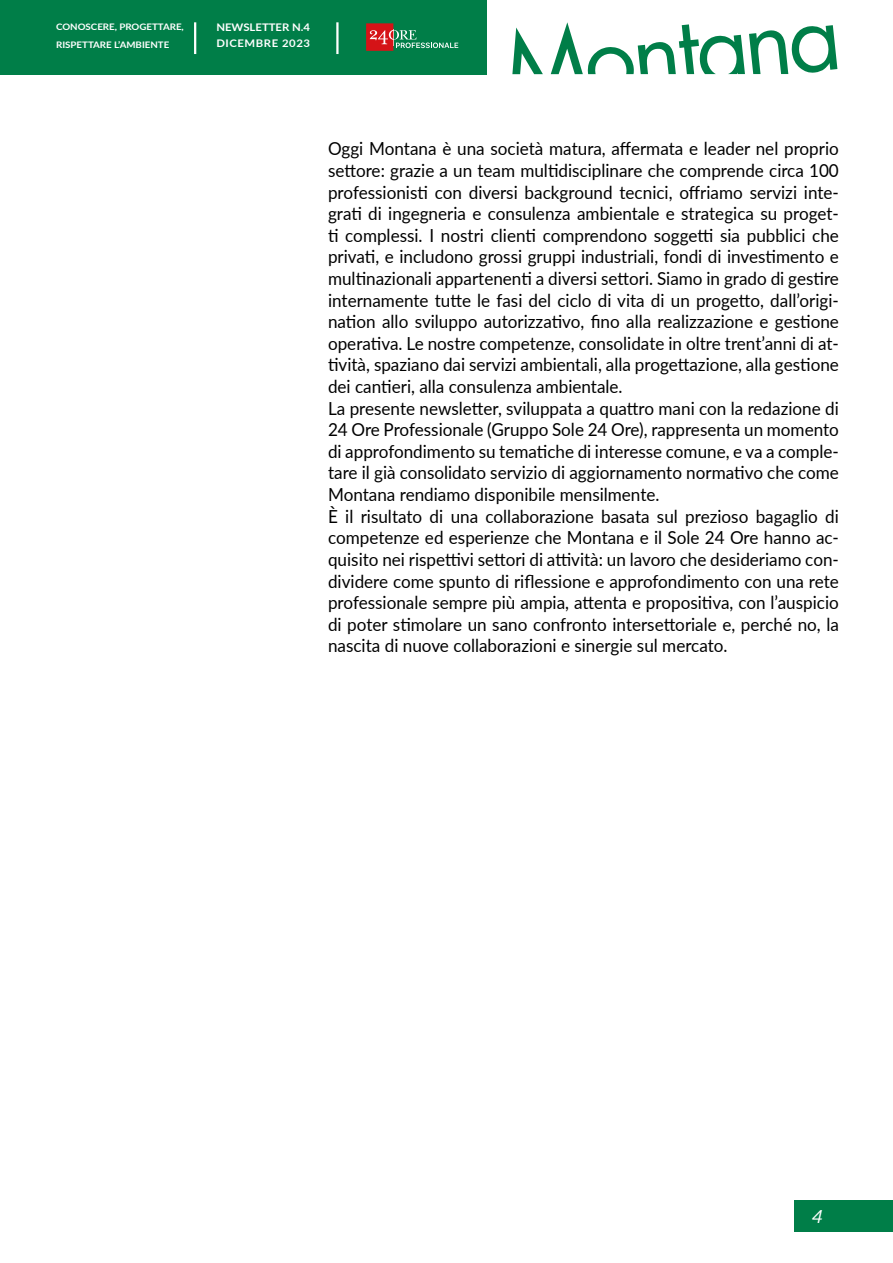
<style>
.page{position:relative;width:893px;height:1263px;background:#fff}
.page>*{position:absolute;margin:0;border:0;box-sizing:border-box;transform-origin:0 0}
.t1{font:18px/21.6px "Lato";color:#000;scale:.95 1}
.t2{font:italic 18px "Lato";color:#fff}
.t3{font:700 10.5px/16.2px "Lato";letter-spacing:.05em;color:#fff;scale:1.08 1}
.t4{font:700 9px/18px "Lato";color:#fff;scale:1.08 1}
</style>
<div class="page">
<div style="left:0;top:0;width:487px;height:74px;background:#007e48"></div>
<hr style="left:336px;top:22px;width:3px;height:32px;background:#fff">
<hr style="left:194px;top:22px;width:2px;height:32px;background:#fff">
<svg style="left:366px;top:23px;width:92px;height:28px"></svg>
<div style="left:794px;top:1200px;width:99px;height:31px;background:#007e48"></div>
<svg style="left:512px;top:22px;width:325px;height:52px"></svg>
<p class="t4" style="left:56px;top:17px;width:120px">CONOSCERE, PROGETTARE,<br>RISPETTARE L’AMBIENTE</p>
<p class="t3" style="left:216px;top:18px;width:88px">NEWSLETTER N.4<br>DICEMBRE 2023</p>
<p class="t1" style="left:328px;top:137px;width:539px">Oggi Montana è una società matura, affermata e leader nel proprio settore: grazie a un team multidisciplinare che comprende circa 100 professionisti con diversi background tecnici, offriamo servizi inte&shy;grati di ingegneria e consulenza ambientale e strategica su proget&shy;ti complessi. I nostri clienti comprendono soggetti sia pubblici che privati, e includono grossi gruppi industriali, fondi di investimento e multinazionali appartenenti a diversi settori. Siamo in grado di gestire internamente tutte le fasi del ciclo di vita di un progetto, dall’origi&shy;nation allo sviluppo autorizzativo, fino alla realizzazione e gestione operativa. Le nostre competenze, consolidate in oltre trent’anni di at&shy;tività, spaziano dai servizi ambientali, alla progettazione, alla gestione dei cantieri, alla consulenza ambientale.<br>La presente newsletter, sviluppata a quattro mani con la redazione di 24 Ore Professionale (Gruppo Sole 24 Ore), rappresenta un momento di approfondimento su tematiche di interesse comune, e va a comple&shy;tare il già consolidato servizio di aggiornamento normativo che come Montana rendiamo disponibile mensilmente.<br>È il risultato di una collaborazione basata sul prezioso bagaglio di competenze ed esperienze che Montana e il Sole 24 Ore hanno ac&shy;quisito nei rispettivi settori di attività: un lavoro che desideriamo con&shy;dividere come spunto di riflessione e approfondimento con una rete professionale sempre più ampia, attenta e propositiva, con l’auspicio di poter stimolare un sano confronto intersettoriale e, perché no, la nascita di nuove collaborazioni e sinergie sul mercato.</p>
<p class="t2" style="left:811px;top:1204px;width:18px">4</p>
</div>
